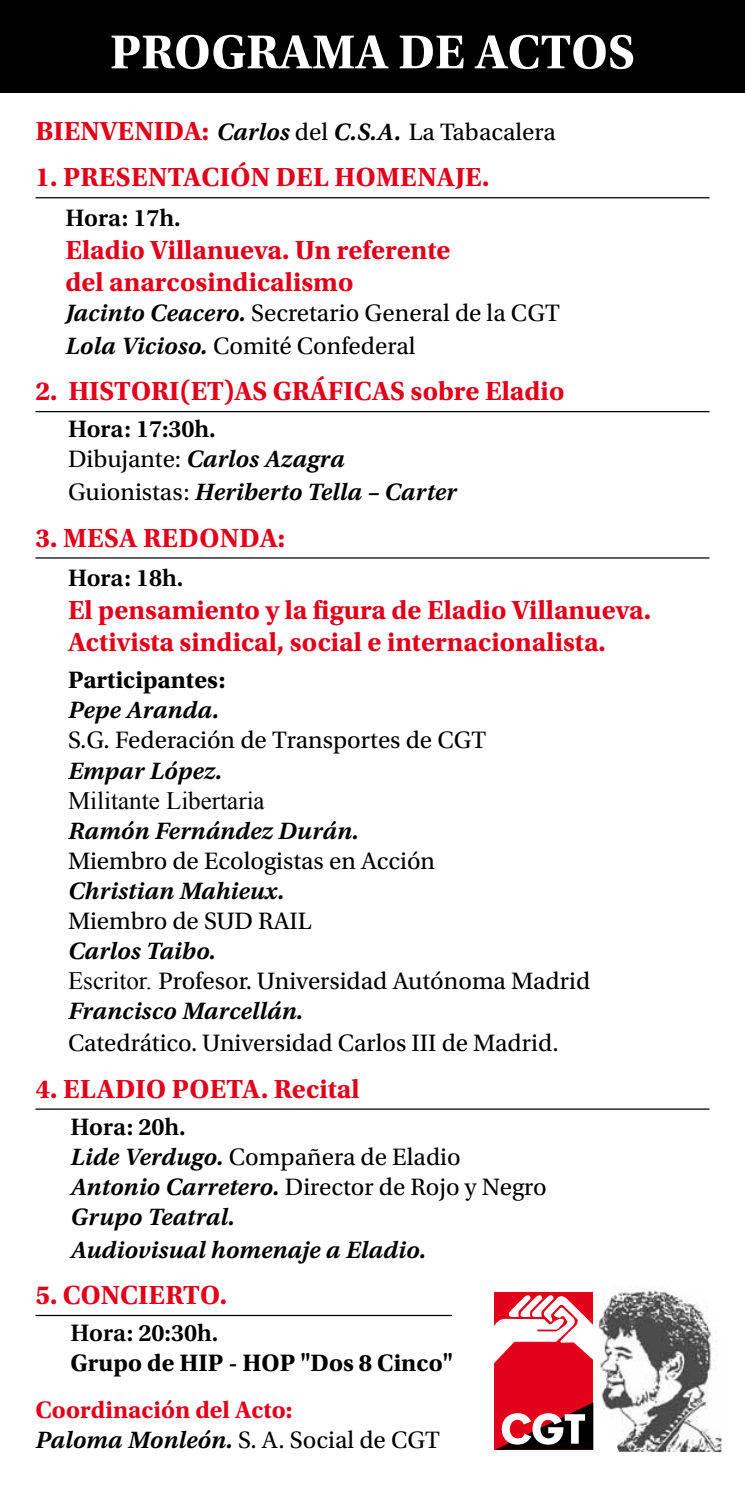
<style>
.page{position:relative;width:745px;height:1489px;background:#fff}
.page>*{position:absolute;margin:0;border:0;box-sizing:border-box;transform-origin:0 0}
.t1{font:700 50px "Utopia Std";color:#fff}
.t2{font:700 27.5px/32.5px "Utopia Std";color:#e2001a}
.t3{font:25px/30px "Utopia Std";color:#000}
.t4{font:25px/32.5px "Utopia Std Semibold Capt It";color:#000}
.t5{font:700 25px/30px "Utopia Std";color:#e2001a}
.t6{font:600 25px "Utopia Std";color:#000}
.t7{font:700 25px "Utopia Std";color:#000}
.t8{font:25px "Times New Roman";color:#000}
.s1{font-weight:700;font-size:27.5px;color:#e2001a}
.s2{font-family:"Utopia Std Semibold Capt It"}
.s3{font-family:"Utopia Std"}
.s4{font-family:"Times New Roman"}
.s5{font-weight:600}
.s6{font-family:"Utopia Std Semibold Capt It";font-weight:400;color:#000}
.s7{font-weight:400;color:#000}
</style>
<div class="page">
<div style="left:0;top:0;width:744px;height:92px;background:#000"></div>
<hr style="left:35px;top:197px;width:674px;height:1px;background:#000">
<hr style="left:35px;top:411px;width:674px;height:1px;background:#000">
<hr style="left:35px;top:557px;width:674px;height:1px;background:#000">
<hr style="left:35px;top:1108px;width:674px;height:1px;background:#000">
<hr style="left:35px;top:1314px;width:416px;height:1px;background:#000">
<div style="left:494px;top:1291px;width:99px;height:158px;background:#e2001a"></div>
<svg style="left:494px;top:1291px;width:99px;height:73px"></svg>
<svg style="left:497px;top:1402px;width:96px;height:47px"></svg>
<img style="left:598px;top:1289px;width:124px;height:162px">
<h1 class="t1" style="left:110px;top:23px;width:526px">PROGRAMA DE ACTOS</h1>
<p class="t3" style="left:35px;top:117px;width:521px"><span class="s1">BIENVENIDA:</span> <span class="s2">Carlos</span> del <span class="s2">C.S.A.</span> La Tabacalera</p>
<p class="t2" style="left:35px;top:161px;width:63px">1. Presentaci</p>
<p class="t2" style="left:230px;top:161px;width:146px">ón del Homena</p>
<p class="t2" style="left:455px;top:161px;width:36px">je.</p>
<p class="t6" style="left:65px;top:204px;width:117px">Hora: 17h.</p>
<p class="t2" style="left:65px;top:233px;width:386px">Eladio Villanueva. Un referente del anarcosindicalismo</p>
<p class="t3" style="left:65px;top:297px;width:495px;line-height:32.5px"><span class="s2">Jacinto Ceacero.</span> Secretario General de la CGT<br><span class="s2">Lola Vicioso.</span> Comité Confederal</p>
<p class="t2" style="left:35px;top:375px;width:530px">2. HISTORI(ET)AS GRÁFICAS sobre Eladio</p>
<p class="t6" style="left:68px;top:415px;width:149px">Hora: 17:30h.</p>
<p class="t4" style="left:68px;top:443px;width:390px"><span class="s3">Dibujante:</span> Carlos Azagra<br><span class="s3">Guionistas:</span> Heriberto Tella – Carter</p>
<p class="t2" style="left:35px;top:521px;width:70px">3. Mesa</p>
<p class="t2" style="left:143px;top:521px;width:39px">Redonda</p>
<p class="t2" style="left:278px;top:521px;width:9px">:</p>
<p class="t6" style="left:68px;top:564px;width:117px">Hora: 18h.</p>
<p class="t2" style="left:68px;top:594px;width:584px">El pensamiento y la figura de Eladio Villanueva.<br>Activista sindical, social e internacionalista.</p>
<p class="t7" style="left:68px;top:665px;width:159px">Participantes:</p>
<p class="t4" style="left:68px;top:694px;width:153px">Pepe Aranda.</p>
<p class="t3" style="left:68px;top:725px;width:419px">S.G. Federación de Transportes de CGT</p>
<p class="t4" style="left:68px;top:754px;width:156px">Empar López.</p>
<p class="t8" style="left:68px;top:783px;width:198px">Militante Libertaria</p>
<p class="t4" style="left:68px;top:814px;width:292px">Ramón Fernández Durán.</p>
<p class="t3" style="left:68px;top:845px;width:368px">Miembro de Ecologistas en Acción</p>
<p class="t4" style="left:68px;top:874px;width:218px">Christian Mahieux.</p>
<p class="t3" style="left:68px;top:905px;width:245px">Miembro de SUD RAIL</p>
<p class="t4" style="left:68px;top:934px;width:149px">Carlos Taibo.</p>
<p class="t3" style="left:68px;top:965px;width:523px"><span class="s4">Escritor.</span> Profesor. Universidad Autónoma Madrid</p>
<p class="t4" style="left:68px;top:994px;width:237px">Francisco Marcellán.</p>
<p class="t3" style="left:68px;top:1028px;width:492px">Catedrático. Universidad Carlos III de Madrid.</p>
<p class="t2" style="left:35px;top:1072px;width:80px">4. Eladio</p>
<p class="t2" style="left:172px;top:1072px;width:37px">Poeta</p>
<p class="t2" style="left:261px;top:1072px;width:100px">. Recital</p>
<p class="t3" style="left:70px;top:1112px;width:477px"><span class="s5">Hora: 20h.<br></span><span class="s2">Lide Verdugo.</span> Compañera de Eladio<br><span class="s2">Antonio Carretero.</span> Director de Rojo y Negro</p>
<p class="t4" style="left:70px;top:1200px;width:357px">Grupo Teatral.<br>Audiovisual homenaje a Eladio.</p>
<p class="t2" style="left:35px;top:1279px;width:193px">5. CONCIERTO.</p>
<p class="t6" style="left:70px;top:1318px;width:149px">Hora: 20:30h.</p>
<p class="t7" style="left:70px;top:1348px;width:383px">Grupo de HIP - HOP "Dos 8 Cinco"</p>
<p class="t5" style="left:35px;top:1394px;width:405px">Coordinación del Acto:<br><span class="s6">Paloma Monleón.</span> <span class="s7">S. A. Social de CGT</span></p>
</div>
